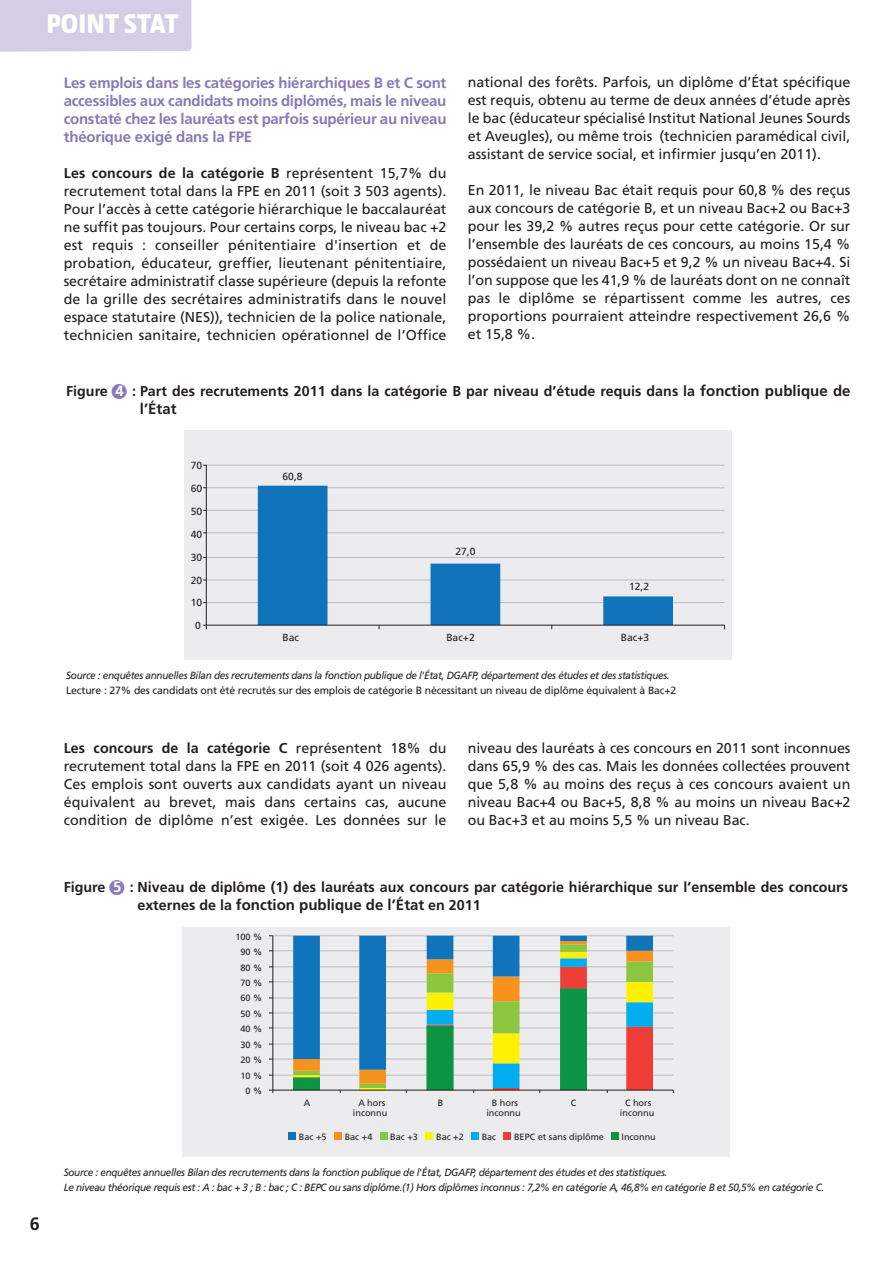
<style>
.page{position:relative;width:893px;height:1263px;background:#fff}
.page>*{position:absolute;margin:0;border:0;box-sizing:border-box;transform-origin:0 0}
.t1{font:900 27px "Section";letter-spacing:-.005em;color:#fff}
.t2{font:700 18px "Frutiger LT Std";color:#231f20}
.t3{font:700 15px/18px "Frutiger LT Std";letter-spacing:-.015em;color:#8879b8;text-align:justify}
.t4{font:700 15px "Frutiger LT Std";color:#231f20}
.t5{font:14.25px/18px "Frutiger LT Std";letter-spacing:.005em;color:#231f20;text-align:justify}
.t6{font:700 14.25px "Frutiger LT Std";color:#231f20}
.t7{font:italic 10.5px/14.7px "Frutiger LT Std";letter-spacing:-.03em;color:#231f20;scale:.95 1}
.t8{font:10.5px "Frutiger LT Std";letter-spacing:-.015em;color:#231f20}
.t9{font:10.35px "Frutiger LT Std";color:#231f20}
.t10{font:9.15px/10.6px "Frutiger LT Std";color:#231f20;text-align:center}
.s1{font-weight:700}
.s2{color:#8879b8}
.s3{font-size:15px;color:#fff}
.s4{font-size:15px}
.s5{font-size:14.25px}
</style>
<div class="page">
<div style="left:0;top:0;width:192px;height:52px;background:#d3cee6"></div>
<div style="left:184px;top:430px;width:548px;height:229px;background:#ececee"></div>
<hr style="left:206px;top:602px;width:518px;height:1px;background:#bcbdc0">
<hr style="left:206px;top:580px;width:518px;height:1px;background:#bcbdc0">
<hr style="left:206px;top:557px;width:518px;height:1px;background:#bcbdc0">
<hr style="left:206px;top:533px;width:518px;height:1px;background:#bcbdc0">
<hr style="left:206px;top:510px;width:518px;height:1px;background:#bcbdc0">
<hr style="left:206px;top:487px;width:518px;height:1px;background:#bcbdc0">
<hr style="left:206px;top:465px;width:518px;height:1px;background:#bcbdc0">
<svg style="left:258px;top:486px;width:415px;height:139px"></svg>
<hr style="left:206px;top:465px;width:1px;height:160px;background:#231f20">
<hr style="left:206px;top:625px;width:518px;height:1px;background:#231f20">
<div style="left:182px;top:927px;width:548px;height:230px;background:#ececee"></div>
<hr style="left:273px;top:1075px;width:400px;height:1px;background:#bcbdc0">
<hr style="left:273px;top:1059px;width:400px;height:1px;background:#bcbdc0">
<hr style="left:273px;top:1044px;width:400px;height:1px;background:#bcbdc0">
<hr style="left:273px;top:1028px;width:400px;height:1px;background:#bcbdc0">
<hr style="left:273px;top:1013px;width:400px;height:1px;background:#bcbdc0">
<hr style="left:273px;top:998px;width:400px;height:1px;background:#bcbdc0">
<hr style="left:273px;top:981px;width:400px;height:1px;background:#bcbdc0">
<hr style="left:273px;top:966px;width:400px;height:1px;background:#bcbdc0">
<hr style="left:273px;top:950px;width:400px;height:1px;background:#bcbdc0">
<hr style="left:273px;top:935px;width:400px;height:1px;background:#bcbdc0">
<svg style="left:293px;top:936px;width:360px;height:31px"></svg>
<hr style="left:272px;top:936px;width:1px;height:154px;background:#231f20">
<hr style="left:273px;top:1090px;width:400px;height:1px;background:#231f20">
<svg style="left:293px;top:967px;width:360px;height:126px"></svg>
<div style="left:288px;top:1132px;width:8px;height:7px;background:#1074bc"></div>
<div style="left:334px;top:1132px;width:8px;height:7px;background:#f7931d"></div>
<div style="left:380px;top:1132px;width:7px;height:7px;background:#8bc63e"></div>
<div style="left:426px;top:1132px;width:7px;height:7px;background:#fff101"></div>
<div style="left:471px;top:1132px;width:8px;height:7px;background:#00aeef"></div>
<div style="left:503px;top:1132px;width:8px;height:7px;background:#ee3e35"></div>
<div style="left:611px;top:1132px;width:8px;height:7px;background:#0d9444"></div>
<h1 class="t1" style="left:46px;top:15px;width:134px">POINT STAT</h1>
<p class="t3" style="left:64px;top:75px;width:384px">Les emplois dans les catégories hiérarchiques B et C sont accessibles aux candidats moins diplômés, mais le niveau constaté chez les lauréats est parfois supérieur au niveau théorique exigé dans la FPE</p>
<p class="t5" style="left:64px;top:165px;width:384px"><span class="s1">Les concours de la catégorie B</span> représentent 15,7% du recrutement total dans la FPE en 2011 (soit 3 503 agents).<br>Pour l’accès à cette catégorie hiérarchique le baccalauréat ne suffit pas toujours. Pour certains corps, le niveau bac +2 est requis : conseiller pénitentiaire d'insertion et de probation, éducateur, greffier, lieutenant pénitentiaire, secrétaire administratif classe supérieure (depuis la refonte de la grille des secrétaires administratifs dans le nouvel espace statutaire (NES)), technicien de la police nationale, technicien sanitaire, technicien opérationnel de l’Office</p>
<p class="t5" style="left:468px;top:74px;width:384px">national des forêts. Parfois, un diplôme d’État spécifique est requis, obtenu au terme de deux années d’étude après le bac (éducateur spécialisé Institut National Jeunes Sourds et Aveugles), ou même trois (technicien paramédical civil, assistant de service social, et infirmier jusqu’en 2011).</p>
<p class="t5" style="left:468px;top:182px;width:384px">En 2011, le niveau Bac était requis pour 60,8 % des reçus aux concours de catégorie B, et un niveau Bac+2 ou Bac+3 pour les 39,2 % autres reçus pour cette catégorie. Or sur l’ensemble des lauréats de ces concours, au moins 15,4 % possédaient un niveau Bac+5 et 9,2 % un niveau Bac+4. Si l’on suppose que les 41,9 % de lauréats dont on ne connaît pas le diplôme se répartissent comme les autres, ces proportions pourraient atteindre respectivement 26,6 % et 15,8 %.</p>
<p class="t6" style="left:66px;top:386px;width:786px">Figure <span class="s2">■</span><span class="s3">4</span> : Part des recrutements 2011 dans la catégorie B par niveau d’étude requis dans la <span class="s4">fonction publique de</span></p>
<p class="t4" style="left:140px;top:403px;width:38px">l’état</p>
<p class="t9" style="left:191px;top:461px;width:13px">70</p>
<p class="t9" style="left:191px;top:484px;width:13px">60</p>
<p class="t9" style="left:191px;top:507px;width:13px">50</p>
<p class="t9" style="left:191px;top:530px;width:13px">40</p>
<p class="t9" style="left:191px;top:553px;width:13px">30</p>
<p class="t9" style="left:191px;top:576px;width:13px">20</p>
<p class="t9" style="left:191px;top:599px;width:13px">10</p>
<p class="t9" style="left:195px;top:621px;width:7px">0</p>
<p class="t9" style="left:283px;top:472px;width:22px">60,8</p>
<p class="t9" style="left:455px;top:548px;width:22px">27,0</p>
<p class="t9" style="left:629px;top:582px;width:22px">12,2</p>
<p class="t9" style="left:282px;top:633px;width:18px">Bac</p>
<p class="t9" style="left:446px;top:633px;width:30px">Bac+2</p>
<p class="t9" style="left:621px;top:633px;width:30px">Bac+3</p>
<p class="t7" style="left:66px;top:669px;width:637px">Source : enquêtes annuelles Bilan des recrutements dans la fonction publique de l'État, DGAFP, département des études et des statistiques.</p>
<p class="t8" style="left:66px;top:686px;width:612px">Lecture : 27% des candidats ont été recrutés sur des emplois de catégorie B nécessitant un niveau de diplôme équivalent à Bac+2</p>
<p class="t5" style="left:64px;top:740px;width:384px"><span class="s1">Les concours de la catégorie C</span> représentent 18% du recrutement total dans la FPE en 2011 (soit 4 026 agents).<br>Ces emplois sont ouverts aux candidats ayant un niveau équivalent au brevet, mais dans certains cas, aucune condition de diplôme n’est exigée. Les données sur le</p>
<p class="t5" style="left:468px;top:740px;width:384px">niveau des lauréats à ces concours en 2011 sont inconnues dans 65,9 % des cas. Mais les données collectées prouvent que 5,8 % au moins des reçus à ces concours avaient un niveau Bac+4 ou Bac+5, 8,8 % au moins un niveau Bac+2 ou Bac+3 et au moins 5,5 % un niveau Bac.</p>
<p class="t2" style="left:30px;top:1216px;width:12px">6</p>
<p class="t6" style="left:64px;top:881px;width:786px">Figure <span class="s2">■</span><span class="s3">5</span> : Niveau de diplôme (1) des lauréats aux concours par catégorie hiérarchique sur l’ensemble des concours</p>
<p class="t4" style="left:137px;top:898px;width:345px"><span class="s5">externes de la</span> fonction publique de l’état <span class="s5">en 2011</span></p>
<p class="t10" style="left:235px;top:932px;width:28px">100 %</p>
<p class="t10" style="left:240px;top:947px;width:23px">90 %</p>
<p class="t10" style="left:240px;top:963px;width:23px">80 %</p>
<p class="t10" style="left:240px;top:978px;width:23px">70 %</p>
<p class="t10" style="left:240px;top:993px;width:23px">60 %</p>
<p class="t10" style="left:240px;top:1009px;width:23px">50 %</p>
<p class="t10" style="left:240px;top:1024px;width:23px">40 %</p>
<p class="t10" style="left:240px;top:1040px;width:23px">30 %</p>
<p class="t10" style="left:240px;top:1055px;width:23px">20 %</p>
<p class="t10" style="left:240px;top:1071px;width:23px">10 %</p>
<p class="t10" style="left:245px;top:1086px;width:18px">0 %</p>
<p class="t10" style="left:304px;top:1098px;width:8px">A</p>
<p class="t10" style="left:353px;top:1098px;width:36px">A hors inconnu</p>
<p class="t10" style="left:438px;top:1098px;width:7px">B</p>
<p class="t10" style="left:486px;top:1098px;width:36px">B hors inconnu</p>
<p class="t10" style="left:571px;top:1098px;width:7px">C</p>
<p class="t10" style="left:620px;top:1098px;width:36px">C hors inconnu</p>
<p class="t10" style="left:299px;top:1132px;width:29px">Bac +5</p>
<p class="t10" style="left:345px;top:1132px;width:29px">Bac +4</p>
<p class="t10" style="left:390px;top:1132px;width:29px">Bac +3</p>
<p class="t10" style="left:436px;top:1132px;width:29px">Bac +2</p>
<p class="t10" style="left:482px;top:1132px;width:16px">Bac</p>
<p class="t10" style="left:514px;top:1132px;width:91px">BEPC et sans diplôme</p>
<p class="t10" style="left:621px;top:1132px;width:36px">Inconnu</p>
<p class="t7" style="left:64px;top:1166px;width:802px">Source : enquêtes annuelles Bilan des recrutements dans la fonction publique de l'État, DGAFP, département des études et des statistiques.<br>Le niveau théorique requis est : A : bac + 3 ; B : bac ; C : BEPC ou sans diplôme.(1) Hors diplômes inconnus : 7,2% en catégorie A, 46,8% en catégorie B et 50,5% en catégorie C.</p>
</div>
